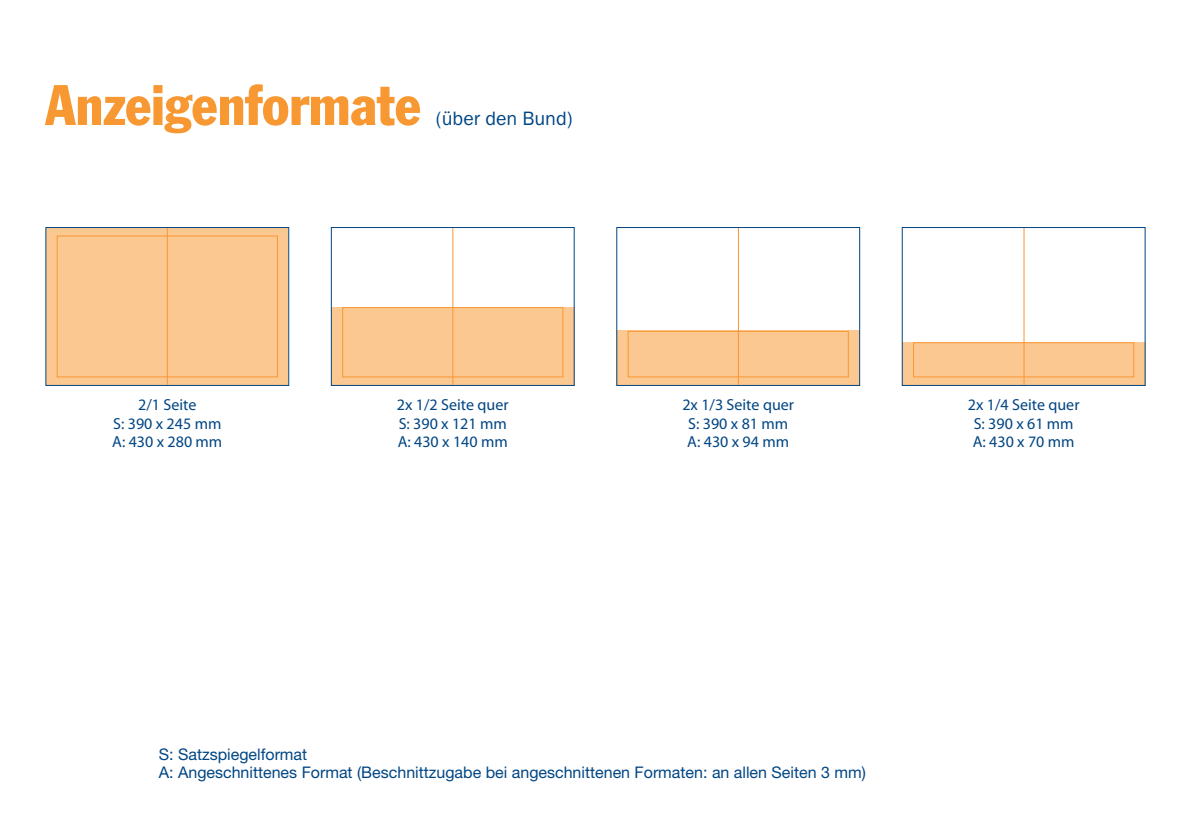
<style>
.page{position:relative;width:1191px;height:840px;background:#fff}
.page>*{position:absolute;margin:0;border:0;box-sizing:border-box;transform-origin:0 0}
.t1{font:condensed 56px "Franklin Gothic";color:#f79832}
.t2{font:20px "Franklin Gothic";color:#004583}
.t3{font:16px/18px "Myriad Pro";color:#004583;text-align:center}
.t4{font:16px/18px "Helvetica Neue";color:#004583}
</style>
<div class="page">
<div style="left:46px;top:228px;width:242px;height:157px;background:#fcc892"></div>
<div style="left:45px;top:227px;width:244px;height:159px;border:1px solid #004583"></div>
<div style="left:57px;top:235px;width:221px;height:142px;border:1px solid #f79832"></div>
<div style="left:331px;top:307px;width:243px;height:79px;background:#fcc892"></div>
<div style="left:342px;top:307px;width:221px;height:70px;border:1px solid #f79832"></div>
<div style="left:616px;top:331px;width:244px;height:55px;background:#fcc892"></div>
<div style="left:627px;top:331px;width:222px;height:46px;border:1px solid #f79832"></div>
<div style="left:901px;top:342px;width:244px;height:44px;background:#fcc892"></div>
<div style="left:913px;top:342px;width:221px;height:35px;border:1px solid #f79832"></div>
<div style="left:331px;top:227px;width:243px;height:159px;border:1px solid #004583"></div>
<div style="left:616px;top:227px;width:244px;height:159px;border:1px solid #004583"></div>
<div style="left:901px;top:227px;width:244px;height:159px;border:1px solid #004583"></div>
<hr style="left:167px;top:228px;width:1px;height:157px;background:#f79832">
<hr style="left:452px;top:228px;width:1px;height:157px;background:#f79832">
<hr style="left:738px;top:228px;width:1px;height:157px;background:#f79832">
<hr style="left:1023px;top:228px;width:1px;height:157px;background:#f79832">
<h1 class="t1" style="left:45px;top:85px;width:377px">Anzeigenformate</h1>
<p class="t2" style="left:436px;top:106px;width:138px">(über den Bund)</p>
<p class="t3" style="left:112px;top:397px;width:112px">2/1 Seite<br>S: 390 x 245 mm<br>A: 430 x 280 mm</p>
<p class="t3" style="left:397px;top:397px;width:113px;text-align:justify">2x 1/2 Seite quer S: 390 x 121 mm A: 430 x 140 mm</p>
<p class="t3" style="left:682px;top:397px;width:113px">2x 1/3 Seite quer<br>S: 390 x 81 mm<br>A: 430 x 94 mm</p>
<p class="t3" style="left:967px;top:397px;width:113px">2x 1/4 Seite quer<br>S: 390 x 61 mm<br>A: 430 x 70 mm</p>
<p class="t4" style="left:159px;top:746px;width:708px">S: Satzspiegelformat<br>A: Angeschnittenes Format (Beschnittzugabe bei angeschnittenen Formaten: an allen Seiten 3 mm)</p>
</div>
